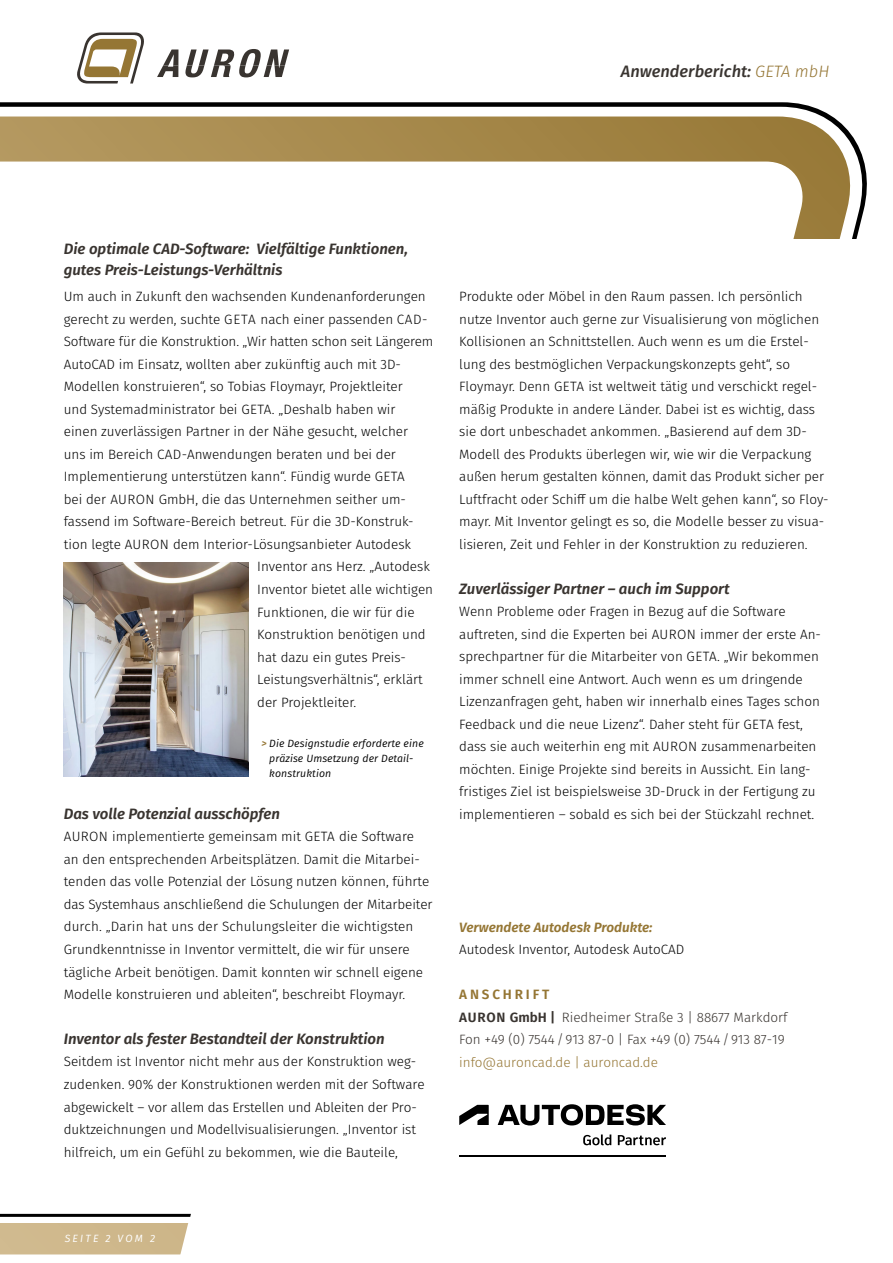
<style>
.page{position:relative;width:893px;height:1263px;background:#fff}
.page>*{position:absolute;margin:0;border:0;box-sizing:border-box;transform-origin:0 0}
.t1{font:italic 500 16.5px "Fira Sans";color:#393430}
.t2{font:italic 600 15px/21px "Fira Sans";color:#393430}
.t3{font:300 13.5px/22.5px "Fira Sans";color:#000}
.t4{font:300 13.5px/22.5px "Fira Sans";color:#393430}
.t5{font:300 13.5px "Fira Sans";color:#957634}
.t6{font:italic 600 13.5px "Fira Sans";color:#957634}
.t7{font:italic 10.5px/15px "Fira Sans";letter-spacing:.01em;color:#000}
.t8{font:italic 10.5px "Fira Sans";letter-spacing:.21em;color:#fff}
.s1{font-weight:300;color:#957634}
.s2{font-weight:500;color:#957634}
.s3{font-weight:600;color:#957634}
.s4{font-weight:600}
</style>
<div class="page">
<svg style="left:0;top:102px;width:867px;height:137px"></svg>
<svg style="left:0;top:162px;width:813px;height:77px"></svg>
<svg style="left:157px;top:49px;width:132px;height:28px"></svg>
<svg style="left:77px;top:32px;width:67px;height:52px"></svg>
<svg style="left:178px;top:1213px;width:13px;height:42px"></svg>
<hr style="left:0;top:1214px;width:191px;height:3px;background:#000">
<img style="left:63px;top:562px;width:186px;height:215px">
<svg style="left:459px;top:1105px;width:30px;height:20px"></svg>
<svg style="left:498px;top:1104px;width:168px;height:21px"></svg>
<hr style="left:459px;top:1155px;width:207px;height:2px;background:#000">
<svg style="left:583px;top:1134px;width:28px;height:11px"></svg>
<svg style="left:618px;top:1135px;width:48px;height:10px"></svg>
<p class="t1" style="left:621px;top:58px;width:210px">Anwenderbericht: <span class="s1">GETA mbH</span></p>
<p class="t2" style="left:64px;top:237px;width:346px">Die optimale CAD-Software: Vielfältige Funktionen, gutes Preis-Leistungs-Verhältnis</p>
<p class="t3" style="left:64px;top:285px;width:363px">Um auch in Zukunft den wachsenden Kundenanforderungen</p>
<p class="t3" style="left:64px;top:308px;width:365px">gerecht zu werden, suchte GETA nach einer passenden CAD-</p>
<p class="t3" style="left:64px;top:330px;width:371px">Software für die Konstruktion. „Wir hatten schon seit Längerem</p>
<p class="t3" style="left:64px;top:353px;width:339px">AutoCAD im Einsatz, wollten aber zukünftig auch mit 3D-</p>
<p class="t3" style="left:64px;top:375px;width:340px">Modellen konstruieren“, so Tobias Floymayr, Projektleiter</p>
<p class="t3" style="left:64px;top:398px;width:333px">und Systemadministrator bei GETA. „Deshalb haben wir</p>
<p class="t3" style="left:64px;top:420px;width:346px">einen zuverlässigen Partner in der Nähe gesucht, welcher</p>
<p class="t3" style="left:64px;top:443px;width:334px">uns im Bereich CAD-Anwendungen beraten und bei der</p>
<p class="t3" style="left:64px;top:465px;width:343px">Implementierung unterstützen kann“. Fündig wurde GETA</p>
<p class="t3" style="left:64px;top:488px;width:344px">bei der AURON GmbH, die das Unternehmen seither um-</p>
<p class="t3" style="left:64px;top:510px;width:351px">fassend im Software-Bereich betreut. Für die 3D-Konstruk-</p>
<p class="t3" style="left:64px;top:533px;width:349px">tion legte AURON dem Interior-Lösungsanbieter Autodesk</p>
<p class="t3" style="left:257px;top:555px;width:174px">Inventor ans Herz. „Autodesk</p>
<p class="t3" style="left:257px;top:578px;width:177px">Inventor bietet alle wichtigen</p>
<p class="t3" style="left:257px;top:600px;width:159px">Funktionen, die wir für die</p>
<p class="t3" style="left:257px;top:623px;width:170px">Konstruktion benötigen und</p>
<p class="t3" style="left:257px;top:645px;width:150px">hat dazu ein gutes Preis-</p>
<p class="t3" style="left:257px;top:668px;width:167px">Leistungsverhältnis“, erklärt</p>
<p class="t3" style="left:257px;top:690px;width:100px">der Projektleiter.</p>
<p class="t7" style="left:269px;top:735px;width:156px;text-indent:-8px"><span class="s2">&gt;</span> Die Designstudie erforderte eine präzise Umsetzung der Detail&shy;konstruktion</p>
<p class="t2" style="left:64px;top:802px;width:218px">Das volle Potenzial ausschöpfen</p>
<p class="t3" style="left:64px;top:825px;width:370px">AURON implementierte gemeinsam mit GETA die Software<br>an den entsprechenden Arbeitsplätzen. Damit die Mitarbei&shy;tenden das volle Potenzial der Lösung nutzen können, führte das Systemhaus anschließend die Schulungen der Mitarbeiter durch. „Darin hat uns der Schulungsleiter die wichtigsten Grundkenntnisse in Inventor vermittelt, die wir für unsere tägliche Arbeit benötigen. Damit konnten wir schnell eigene Modelle konstruieren und ableiten“, beschreibt Floymayr.</p>
<p class="t2" style="left:64px;top:1027px;width:323px">Inventor als fester Bestandteil der Konstruktion</p>
<p class="t3" style="left:64px;top:1050px;width:362px">Seitdem ist Inventor nicht mehr aus der Konstruktion weg&shy;zudenken. 90% der Konstruktionen werden mit der Software abgewickelt – vor allem das Erstellen und Ableiten der Pro&shy;duktzeichnungen und Modellvisualisierungen. „Inventor ist hilfreich, um ein Gefühl zu bekommen, wie die Bauteile,</p>
<p class="t3" style="left:459px;top:285px;width:369px">Produkte oder Möbel in den Raum passen. Ich persönlich nutze Inventor auch gerne zur Visualisierung von möglichen Kollisionen an Schnittstellen. Auch wenn es um die Erstel&shy;lung des bestmöglichen Verpackungskonzepts geht“, so Floymayr. Denn GETA ist weltweit tätig und verschickt regel&shy;mäßig Produkte in andere Länder. Dabei ist es wichtig, dass sie dort unbeschadet ankommen. „Basierend auf dem 3D-Modell des Produkts überlegen wir, wie wir die Verpackung außen herum gestalten können, damit das Produkt sicher per Luftfracht oder Schiff um die halbe Welt gehen kann“, so Floy&shy;mayr. Mit Inventor gelingt es so, die Modelle besser zu visua&shy;lisieren, Zeit und Fehler in der Konstruktion zu reduzieren.</p>
<p class="t2" style="left:459px;top:577px;width:272px">Zuverlässiger Partner – auch im Support</p>
<p class="t3" style="left:459px;top:600px;width:363px">Wenn Probleme oder Fragen in Bezug auf die Software auftreten, sind die Experten bei AURON immer der erste An&shy;sprechpartner für die Mitarbeiter von GETA. „Wir bekommen immer schnell eine Antwort. Auch wenn es um dringende Lizenzanfragen geht, haben wir innerhalb eines Tages schon Feedback und die neue Lizenz“. Daher steht für GETA fest, dass sie auch weiterhin eng mit AURON zusammenarbeiten möchten. Einige Projekte sind bereits in Aussicht. Ein lang&shy;fristiges Ziel ist beispielsweise 3D-Druck in der Fertigung zu implementieren – sobald es sich bei der Stückzahl rechnet.</p>
<p class="t6" style="left:459px;top:916px;width:195px">Verwendete Autodesk Produkte:</p>
<p class="t3" style="left:459px;top:938px;width:227px">Autodesk Inventor, Autodesk AutoCAD</p>
<p class="t4" style="left:459px;top:983px;width:330px"><span class="s3">ANSCHRIFT<br></span><span class="s4">AURON GmbH |</span> Riedheimer Straße 3 | 88677 Markdorf<br>Fon +49 (0) 7544 / 913 87-0 | Fax +49 (0) 7544 / 913 87-19</p>
<p class="t5" style="left:459px;top:1052px;width:200px">info@auroncad.de | auroncad.de</p>
<p class="t8" style="left:65px;top:1230px;width:92px">SEITE 2 VOM 2</p>
</div>
